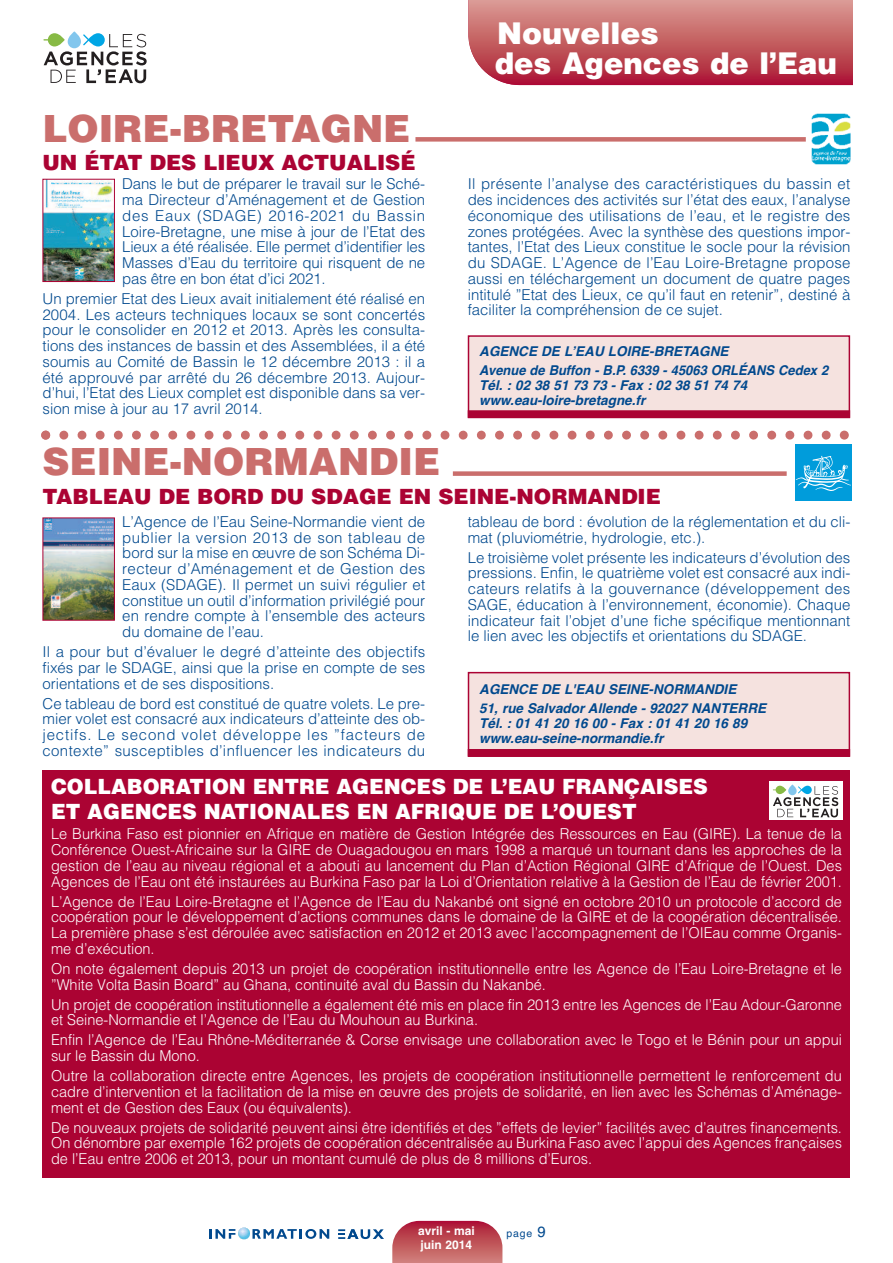
<style>
.page{position:relative;width:893px;height:1263px;background:#fff}
.page>*{position:absolute;margin:0;border:0;box-sizing:border-box;transform-origin:0 0}
.t1{font:900 37.5px "Helvetica";color:#ca6e6c}
.t2{font:900 30px/30px "Helvetica";color:#fff}
.t3{font:900 21px/25.5px "Helvetica";color:#fff}
.t4{font:900 21px "Helvetica";color:#ab0333}
.t5{font:300 15px/15.8px "Helvetica";color:#01498e;text-align:justify}
.t6{font:300 15px/15.8px "Helvetica";color:#fff;text-align:justify}
.t7{font:italic 700 13.5px/19.2px "Helvetica";color:#01498e}
.t8{font:700 12px "Helvetica";color:#fff}
.t9{font:10.5px "Helvetica";color:#01498e}
.s1{font-size:15px}
</style>
<div class="page">
<svg style="left:468px;top:0;width:385px;height:85px;background:#c45e65"></svg>
<svg style="left:338px;top:1229px;width:46px;height:10px"></svg>
<svg style="left:209px;top:1227px;width:120px;height:12px"></svg>
<svg style="left:392px;top:1221px;width:110px;height:42px;background:#c35c64"></svg>
<svg style="left:41px;top:431px;width:808px;height:9px"></svg>
<div style="left:415px;top:137px;width:391px;height:5px;background:#ca6e6c"></div>
<img style="left:811px;top:113px;width:39px;height:52px">
<div style="left:469px;top:337px;width:380px;height:80px;background:#f5e2df"></div>
<div style="left:468px;top:335px;width:382px;height:83px;border:2px solid #ab0333"></div>
<div style="left:468px;top:410px;width:382px;height:8px;background:#ab0333"></div>
<svg style="left:43px;top:33px;width:104px;height:50px"></svg>
<div style="left:43px;top:770px;width:807px;height:408px;background:#ab0333"></div>
<div style="left:769px;top:781px;width:73px;height:39px;background:#fff"></div>
<svg style="left:773px;top:786px;width:65px;height:31px"></svg>
<img style="left:45px;top:181px;width:68px;height:99px">
<div style="left:43px;top:179px;width:72px;height:103px;border:1px solid #ab0333"></div>
<img style="left:45px;top:519px;width:68px;height:100px">
<div style="left:43px;top:517px;width:72px;height:104px;border:1px solid #ab0333"></div>
<div style="left:469px;top:673px;width:380px;height:82px;background:#f5e2df"></div>
<div style="left:468px;top:672px;width:382px;height:85px;border:2px solid #ab0333"></div>
<div style="left:468px;top:749px;width:382px;height:7px;background:#ab0333"></div>
<div style="left:453px;top:471px;width:334px;height:5px;background:#ca6e6c"></div>
<div style="left:795px;top:444px;width:57px;height:56px;background:#009cdb"></div>
<svg style="left:796px;top:456px;width:55px;height:35px"></svg>
<h1 class="t1" style="left:43px;top:107px;width:369px">LOIRE-BRETAGNE</h1>
<h3 class="t4" style="left:43px;top:151px;width:375px">UN ÉTAT DES LIEUX ACTUALISÉ</h3>
<p class="t5" style="left:122px;top:175px;width:304px">Dans le but de préparer le travail sur le Sché&shy;ma Directeur d’Aménagement et de Gestion des Eaux (SDAGE) 2016-2021 du Bassin Loire-Bretagne, une mise à jour de l’Etat des Lieux a été réalisée. Elle permet d’identifier les Masses d’Eau du territoire qui risquent de ne pas être en bon état d’ici 2021.</p>
<p class="t5" style="left:43px;top:290px;width:384px">Un premier Etat des Lieux avait initialement été réalisé en 2004. Les acteurs techniques locaux se sont concertés pour le consolider en 2012 et 2013. Après les consulta&shy;tions des instances de bassin et des Assemblées, il a été soumis au Comité de Bassin le 12 décembre 2013 : il a été approuvé par arrêté du 26 décembre 2013. Aujour&shy;d’hui, l’Etat des Lieux complet est disponible dans sa ver&shy;sion mise à jour au 17 avril 2014.</p>
<h1 class="t1" style="left:43px;top:441px;width:399px">SEINE-NORMANDIE</h1>
<h2 class="t2" style="left:495px;top:19px;width:344px">Nouvelles<br>des Agences de l’Eau</h2>
<p class="t5" style="left:468px;top:175px;width:384px">Il présente l’analyse des caractéristiques du bassin et des incidences des activités sur l’état des eaux, l’analyse économique des utilisations de l’eau, et le registre des zones protégées. Avec la synthèse des questions impor&shy;tantes, l’Etat des Lieux constitue le socle pour la révision du SDAGE. L’Agence de l’Eau Loire-Bretagne propose aussi en téléchargement un document de quatre pages intitulé ”Etat des Lieux, ce qu’il faut en retenir”, destiné à faciliter la compréhension de ce sujet.</p>
<p class="t7" style="left:479px;top:342px;width:350px">AGENCE DE L’EAU LOIRE-BRETAGNE<br>Avenue de Buffon - B.P. 6339 - 45063 ORLÉANS Cedex 2</p>
<p class="t7" style="left:479px;top:378px;width:269px;line-height:15px">Tél. : 02 38 51 73 73 - Fax : 02 38 51 74 74 www.eau-loire-bretagne.fr</p>
<h3 class="t4" style="left:43px;top:485px;width:620px">TABLEAU DE BORD DU SDAGE EN SEINE-NORMANDIE</h3>
<p class="t5" style="left:122px;top:513px;width:304px">L’Agence de l’Eau Seine-Normandie vient de publier la version 2013 de son tableau de bord sur la mise en œuvre de son Schéma Di&shy;recteur d’Aménagement et de Gestion des Eaux (SDAGE). Il permet un suivi régulier et constitue un outil d’information privilégié pour en rendre compte à l’ensemble des acteurs du domaine de l’eau.</p>
<p class="t5" style="left:43px;top:643px;width:384px">Il a pour but d’évaluer le degré d’atteinte des objectifs fixés par le SDAGE, ainsi que la prise en compte de ses orientations et de ses dispositions.</p>
<p class="t5" style="left:43px;top:694px;width:384px">Ce tableau de bord est constitué de quatre volets. Le pre&shy;mier volet est consacré aux indicateurs d’atteinte des ob&shy;jectifs. Le second volet développe les ”facteurs de contexte” susceptibles d’influencer les indicateurs du</p>
<p class="t5" style="left:468px;top:513px;width:384px">tableau de bord : évolution de la réglementation et du cli&shy;mat (pluviométrie, hydrologie, etc.).</p>
<p class="t5" style="left:468px;top:548px;width:384px">Le troisième volet présente les indicateurs d’évolution des pressions. Enfin, le quatrième volet est consacré aux indi&shy;cateurs relatifs à la gouvernance (développement des SAGE, éducation à l’environnement, économie). Chaque indicateur fait l’objet d’une fiche spécifique mentionnant le lien avec les objectifs et orientations du SDAGE.</p>
<p class="t7" style="left:479px;top:679px;width:288px">AGENCE DE L'EAU SEINE-NORMANDIE<br>51, rue Salvador Allende - 92027 NANTERRE</p>
<p class="t7" style="left:479px;top:716px;width:269px;line-height:15px">Tél. : 01 41 20 16 00 - Fax : 01 41 20 16 89 www.eau-seine-normandie.fr</p>
<h3 class="t3" style="left:51px;top:774px;width:658px">COLLABORATION ENTRE AGENCES DE L’EAU FRANÇAISES<br>ET AGENCES NATIONALES EN AFRIQUE DE L’OUEST</h3>
<p class="t6" style="left:51px;top:825px;width:792px">Le Burkina Faso est pionnier en Afrique en matière de Gestion Intégrée des Ressources en Eau (GIRE). La tenue de la Conférence Ouest-Africaine sur la GIRE de Ouagadougou en mars 1998 a marqué un tournant dans les approches de la gestion de l’eau au niveau régional et a abouti au lancement du Plan d’Action Régional GIRE d’Afrique de l’Ouest. Des Agences de l’Eau ont été instaurées au Burkina Faso par la Loi d’Orientation relative à la Gestion de l’Eau de février 2001.</p>
<p class="t6" style="left:51px;top:892px;width:792px">L’Agence de l’Eau Loire-Bretagne et l’Agence de l’Eau du Nakanbé ont signé en octobre 2010 un protocole d’accord de coopération pour le développement d’actions communes dans le domaine de la GIRE et de la coopération décentralisée.<br>La première phase s’est déroulée avec satisfaction en 2012 et 2013 avec l’accompagnement de l’OIEau comme Organis&shy;me d’exécution.</p>
<p class="t6" style="left:51px;top:960px;width:792px">On note également depuis 2013 un projet de coopération institutionnelle entre les Agence de l’Eau Loire-Bretagne et le ”White Volta Basin Board” au Ghana, continuité aval du Bassin du Nakanbé.</p>
<p class="t6" style="left:51px;top:995px;width:792px">Un projet de coopération institutionnelle a également été mis en place fin 2013 entre les Agences de l’Eau Adour-Garonne et Seine-Normandie et l’Agence de l’Eau du Mouhoun au Burkina.</p>
<p class="t6" style="left:51px;top:1031px;width:792px">Enfin l’Agence de l’Eau Rhône-Méditerranée &amp; Corse envisage une collaboration avec le Togo et le Bénin pour un appui sur le Bassin du Mono.</p>
<p class="t6" style="left:51px;top:1067px;width:792px">Outre la collaboration directe entre Agences, les projets de coopération institutionnelle permettent le renforcement du cadre d’intervention et la facilitation de la mise en œuvre des projets de solidarité, en lien avec les Schémas d’Aménage&shy;ment et de Gestion des Eaux (ou équivalents).</p>
<p class="t6" style="left:51px;top:1118px;width:792px">De nouveaux projets de solidarité peuvent ainsi être identifiés et des ”effets de levier” facilités avec d’autres financements.<br>On dénombre par exemple 162 projets de coopération décentralisée au Burkina Faso avec l’appui des Agences françaises de l’Eau entre 2006 et 2013, pour un montant cumulé de plus de 8 millions d’Euros.</p>
<p class="t8" style="left:418px;top:1223px;width:58px">avril - mai</p>
<p class="t9" style="left:506px;top:1227px;width:41px">page <span class="s1">9</span></p>
<p class="t8" style="left:421px;top:1238px;width:53px">juin 2014</p>
</div>
